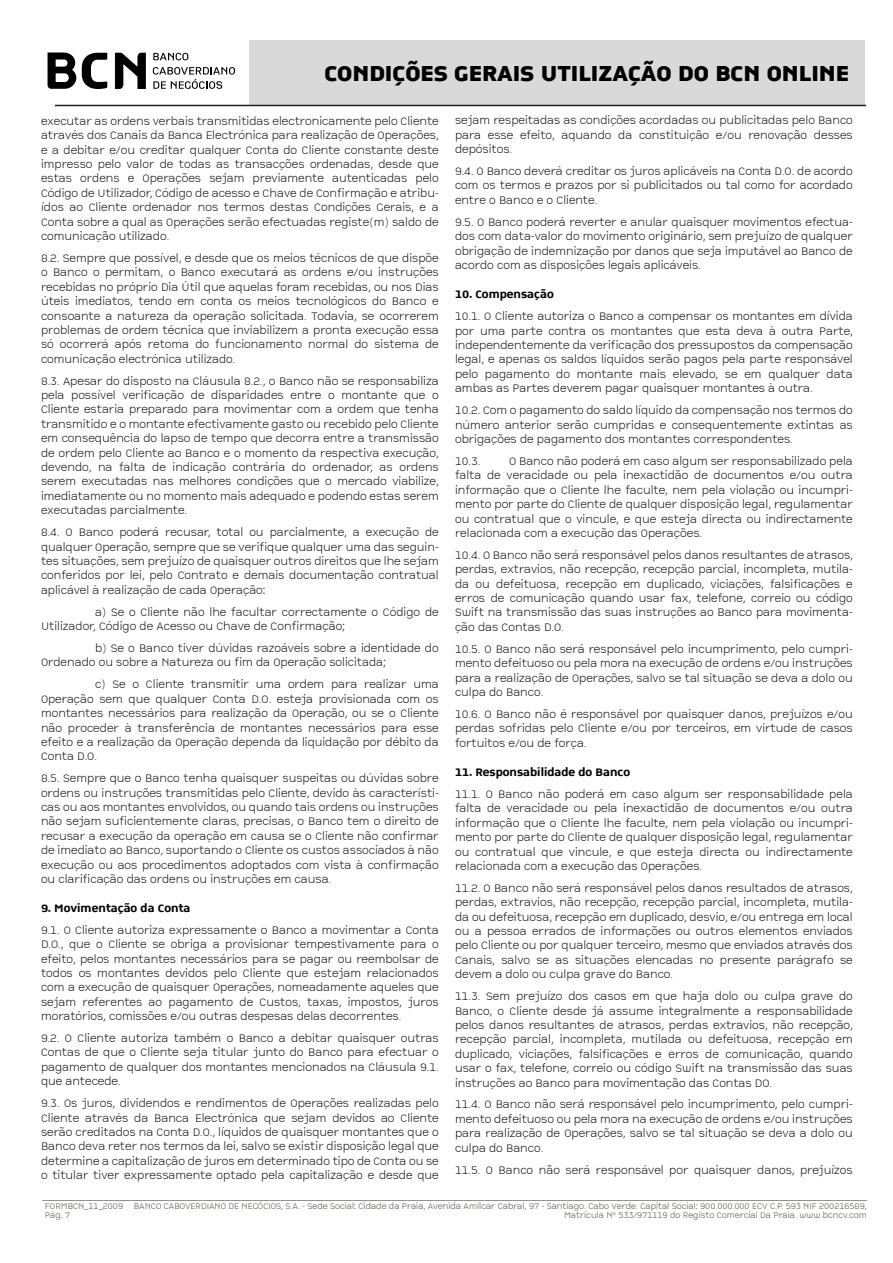
<style>
.page{position:relative;width:893px;height:1263px;background:#fff}
.page>*{position:absolute;margin:0;border:0;box-sizing:border-box;transform-origin:0 0}
.t1{font:24px "CP Company TT Black";color:#000}
.t2{font:12px/14.4px "CP Company TT Light";color:#000;text-align:justify}
.t3{font:12px "CP Company TT Light";color:#4b423d}
.t4{font:12px "CP Company TT Bold";color:#000}
.t5{font:9px/9px "CP Company TT Light";color:#4b423d;text-align:right}
</style>
<div class="page">
<div style="left:250px;top:40px;width:615px;height:64px;background:#d9d9d9"></div>
<hr style="left:55px;top:105px;width:811px;height:1px;background:#231f20">
<svg style="left:48px;top:53px;width:98px;height:36px"></svg>
<svg style="left:153px;top:53px;width:35px;height:7px"></svg>
<svg style="left:153px;top:67px;width:82px;height:22px"></svg>
<h1 class="t1" style="left:324px;top:59px;width:526px">CONDIÇÕES GERAIS UTILIZAÇÃO DO BCN ONLINE</h1>
<p class="t2" style="left:41px;top:114px;width:399px">executar as ordens verbais transmitidas electronicamente pelo Cliente através dos Canais da Banca Electrónica para realização de Operações, e a debitar e/ou creditar qualquer Conta do Cliente constante deste impresso pelo valor de todas as transacções ordenadas, desde que estas ordens e Operações sejam previamente autenticadas pelo Código de Utilizador, Código de acesso e Chave de Confirmação e atribu&shy;ídos ao Cliente ordenador nos termos destas Condições Gerais, e a Conta sobre a qual as Operações serão efectuadas registe(m) saldo de comunicação utilizado.</p>
<p class="t2" style="left:41px;top:252px;width:399px">8.2. Sempre que possível, e desde que os meios técnicos de que dispõe o Banco o permitam, o Banco executará as ordens e/ou instruções recebidas no próprio Dia Útil que aquelas foram recebidas, ou nos Dias úteis imediatos, tendo em conta os meios tecnológicos do Banco e consoante a natureza da operação solicitada. Todavia, se ocorrerem problemas de ordem técnica que inviabilizem a pronta execução essa só ocorrerá após retoma do funcionamento normal do sistema de comunicação electrónica utilizado.</p>
<p class="t2" style="left:41px;top:374px;width:399px">8.3. Apesar do disposto na Cláusula 8.2., o Banco não se responsabiliza pela possível verificação de disparidades entre o montante que o Cliente estaria preparado para movimentar com a ordem que tenha transmitido e o montante efectivamente gasto ou recebido pelo Cliente em consequência do lapso de tempo que decorra entre a transmissão de ordem pelo Cliente ao Banco e o momento da respectiva execução, devendo, na falta de indicação contrária do ordenador, as ordens serem executadas nas melhores condições que o mercado viabilize, imediatamente ou no momento mais adequado e podendo estas serem executadas parcialmente.</p>
<p class="t2" style="left:41px;top:526px;width:399px">8.4. O Banco poderá recusar, total ou parcialmente, a execução de qualquer Operação, sempre que se verifique qualquer uma das seguin&shy;tes situações, sem prejuízo de quaisquer outros direitos que lhe sejam conferidos por lei, pelo Contrato e demais documentação contratual aplicável à realização de cada Operação:</p>
<p class="t2" style="left:41px;top:605px;width:399px;text-indent:54px">a) Se o Cliente não lhe facultar correctamente o Código de<br>Utilizador, Código de Acesso ou Chave de Confirmação;</p>
<p class="t2" style="left:41px;top:642px;width:399px;text-indent:54px">b) Se o Banco tiver dúvidas razoáveis sobre a identidade do<br>Ordenado ou sobre a Natureza ou fim da Operação solicitada;</p>
<p class="t2" style="left:41px;top:678px;width:399px;text-indent:54px">c) Se o Cliente transmitir uma ordem para realizar uma Operação sem que qualquer Conta D.O. esteja provisionada com os montantes necessários para realização da Operação, ou se o Cliente não proceder à transferência de montantes necessários para esse efeito e a realização da Operação dependa da liquidação por débito da Conta D.O.</p>
<p class="t2" style="left:41px;top:772px;width:399px">8.5. Sempre que o Banco tenha quaisquer suspeitas ou dúvidas sobre ordens ou instruções transmitidas pelo Cliente, devido às característi&shy;cas ou aos montantes envolvidos, ou quando tais ordens ou instruções não sejam suficientemente claras, precisas, o Banco tem o direito de recusar a execução da operação em causa se o Cliente não confirmar de imediato ao Banco, suportando o Cliente os custos associados à não execução ou aos procedimentos adoptados com vista à confirmação ou clarificação das ordens ou instruções em causa.</p>
<p class="t4" style="left:41px;top:900px;width:151px">9. Movimentação da Conta</p>
<p class="t2" style="left:41px;top:923px;width:399px">9.1. O Cliente autoriza expressamente o Banco a movimentar a Conta D.O., que o Cliente se obriga a provisionar tempestivamente para o efeito, pelos montantes necessários para se pagar ou reembolsar de todos os montantes devidos pelo Cliente que estejam relacionados com a execução de quaisquer Operações, nomeadamente aqueles que sejam referentes ao pagamento de Custos, taxas, impostos, juros moratórios, comissões e/ou outras despesas delas decorrentes.</p>
<p class="t2" style="left:41px;top:1032px;width:399px">9.2. O Cliente autoriza também o Banco a debitar quaisquer outras Contas de que o Cliente seja titular junto do Banco para efectuar o pagamento de qualquer dos montantes mencionados na Cláusula 9.1. que antecede.</p>
<p class="t2" style="left:41px;top:1097px;width:399px">9.3. Os juros, dividendos e rendimentos de Operações realizadas pelo Cliente através da Banca Electrónica que sejam devidos ao Cliente serão creditados na Conta D.O., líquidos de quaisquer montantes que o Banco deva reter nos termos da lei, salvo se existir disposição legal que determine a capitalização de juros em determinado tipo de Conta ou se o titular tiver expressamente optado pela capitalização e desde que</p>
<p class="t2" style="left:455px;top:114px;width:399px">sejam respeitadas as condições acordadas ou publicitadas pelo Banco para esse efeito, aquando da constituição e/ou renovação desses depósitos.</p>
<p class="t2" style="left:455px;top:165px;width:399px">9.4. O Banco deverá creditar os juros aplicáveis na Conta D.O. de acordo com os termos e prazos por si publicitados ou tal como for acordado entre o Banco e o Cliente.</p>
<p class="t2" style="left:455px;top:215px;width:399px">9.5. O Banco poderá reverter e anular quaisquer movimentos efectua&shy;dos com data-valor do movimento originário, sem prejuízo de qualquer obrigação de indemnização por danos que seja imputável ao Banco de acordo com as disposições legais aplicáveis.</p>
<p class="t4" style="left:455px;top:287px;width:100px">10. Compensação</p>
<p class="t2" style="left:455px;top:310px;width:399px">10.1. O Cliente autoriza o Banco a compensar os montantes em dívida por uma parte contra os montantes que esta deva à outra Parte, independentemente da verificação dos pressupostos da compensação legal, e apenas os saldos líquidos serão pagos pela parte responsável pelo pagamento do montante mais elevado, se em qualquer data ambas as Partes deverem pagar quaisquer montantes à outra.</p>
<p class="t2" style="left:455px;top:404px;width:399px">10.2. Com o pagamento do saldo líquido da compensação nos termos do número anterior serão cumpridas e consequentemente extintas as obrigações de pagamento dos montantes correspondentes.</p>
<p class="t2" style="left:455px;top:454px;width:27px">10.3.</p>
<p class="t2" style="left:455px;top:454px;width:399px;text-indent:54px">O Banco não poderá em caso algum ser responsabilizado pela falta de veracidade ou pela inexactidão de documentos e/ou outra informação que o Cliente lhe faculte, nem pela violação ou incumpri&shy;mento por parte do Cliente de qualquer disposição legal, regulamentar ou contratual que o vincule, e que esteja directa ou indirectamente relacionada com a execução das Operações.</p>
<p class="t2" style="left:455px;top:548px;width:399px">10.4. O Banco não será responsável pelos danos resultantes de atrasos, perdas, extravios, não recepção, recepção parcial, incompleta, mutila&shy;da ou defeituosa, recepção em duplicado, viciações, falsificações e erros de comunicação quando usar fax, telefone, correio ou código Swift na transmissão das suas instruções ao Banco para movimenta&shy;ção das Contas D.O.</p>
<p class="t2" style="left:455px;top:642px;width:399px">10.5. O Banco não será responsável pelo incumprimento, pelo cumpri&shy;mento defeituoso ou pela mora na execução de ordens e/ou instruções para a realização de Operações, salvo se tal situação se deva a dolo ou culpa do Banco.</p>
<p class="t2" style="left:455px;top:707px;width:399px">10.6. O Banco não é responsável por quaisquer danos, prejuízos e/ou perdas sofridas pelo Cliente e/ou por terceiros, em virtude de casos fortuitos e/ou de força.</p>
<p class="t4" style="left:455px;top:765px;width:177px">11. Responsabilidade do Banco</p>
<p class="t2" style="left:455px;top:787px;width:399px">11.1. O Banco não poderá em caso algum ser responsabilidade pela falta de veracidade ou pela inexactidão de documentos e/ou outra informação que o Cliente lhe faculte, nem pela violação ou incumpri&shy;mento por parte do Cliente de qualquer disposição legal, regulamentar ou contratual que vincule, e que esteja directa ou indirectamente relacionada com a execução das Operações.</p>
<p class="t2" style="left:455px;top:881px;width:399px">11.2. O Banco não será responsável pelos danos resultados de atrasos, perdas, extravios, não recepção, recepção parcial, incompleta, mutila&shy;da ou defeituosa, recepção em duplicado, desvio, e/ou entrega em local ou a pessoa errados de informações ou outros elementos enviados pelo Cliente ou por qualquer terceiro, mesmo que enviados através dos Canais, salvo se as situações elencadas no presente parágrafo se devem a dolo ou culpa grave do Banco.</p>
<p class="t2" style="left:455px;top:990px;width:399px">11.3. Sem prejuízo dos casos em que haja dolo ou culpa grave do Banco, o Cliente desde já assume integralmente a responsabilidade pelos danos resultantes de atrasos, perdas extravios, não recepção, recepção parcial, incompleta, mutilada ou defeituosa, recepção em duplicado, viciações, falsificações e erros de comunicação, quando usar o fax, telefone, correio ou código Swift na transmissão das suas instruções ao Banco para movimentação das Contas DO.</p>
<p class="t2" style="left:455px;top:1098px;width:399px">11.4. O Banco não será responsável pelo incumprimento, pelo cumpri&shy;mento defeituoso ou pela mora na execução de ordens e/ou instruções para realização de Operações, salvo se tal situação se deva a dolo ou culpa do Banco.</p>
<p class="t2" style="left:455px;top:1163px;width:399px">11.5. O Banco não será responsável por quaisquer danos, prejuízos</p>
<p class="t3" style="left:43px;top:1189px;width:826px">_____________________________________________________________________________________________________________________________________________________</p>
<p class="t5" style="left:134px;top:1202px;width:734px">BANCO CABOVERDIANO DE NEGÓCIOS, S.A. - Sede Social: Cidade da Praia, Avenida Amílcar Cabral, 97 - Santiago. Cabo Verde. Capital Social: 900.000.000 ECV C.P. 593 NIF 200216589,<br>Matrícula Nº 533/971119 do Registo Comercial Da Praia. www.bcncv.com</p>
<p class="t5" style="left:45px;top:1202px;width:80px;text-align:left">FORMBCN_11_2009<br>Pág. 7</p>
</div>
